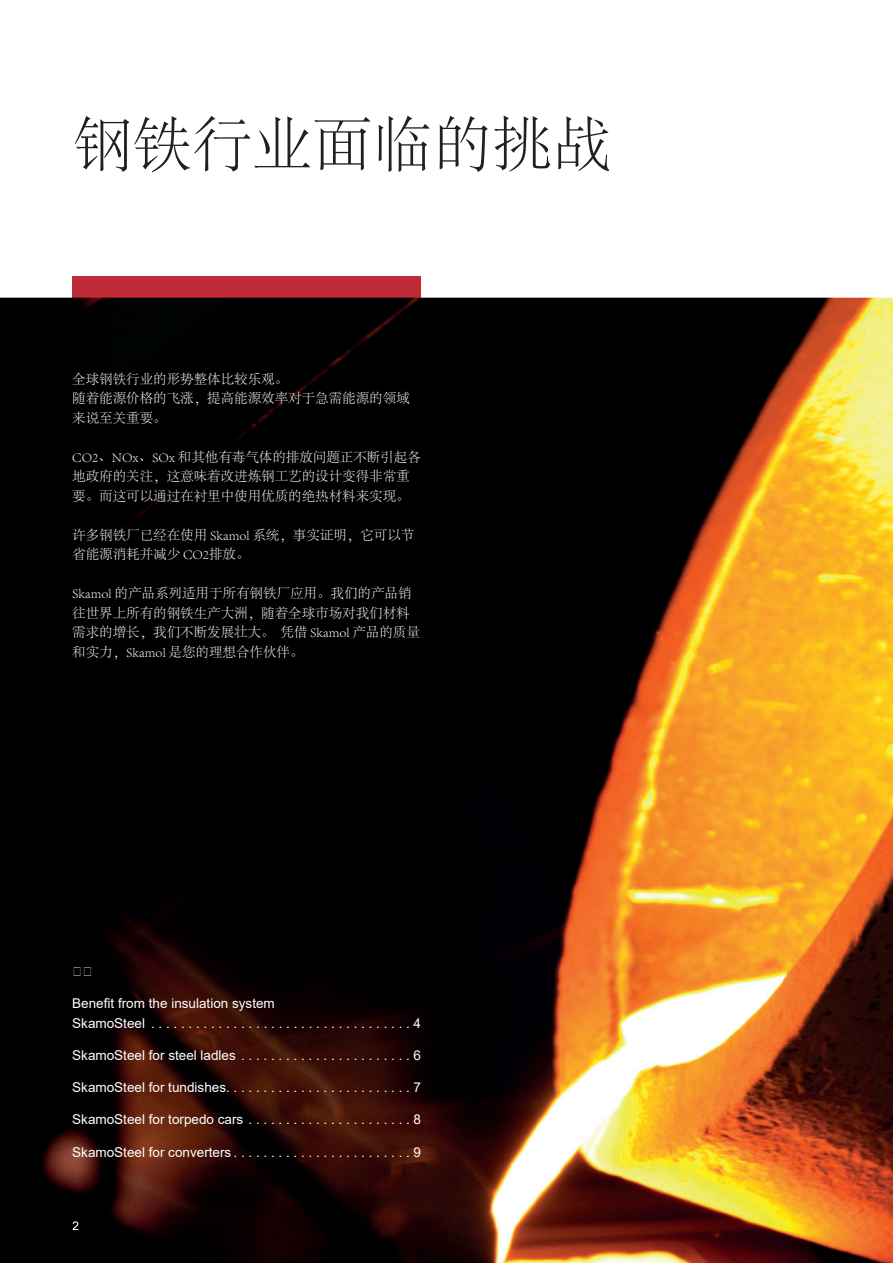
<style>
.page{position:relative;width:893px;height:1263px;background:#fff}
.page>*{position:absolute;margin:0;border:0;box-sizing:border-box;transform-origin:0 0}
.t1{font:300 60px "Adobe Song Std";color:#231f20}
.t2{font:300 13.5px/19.5px "Adobe Song Std";color:#fff}
.t3{font:13.5px/19.5px "Arial";color:#fff}
</style>
<div class="page">
<div style="left:72px;top:276px;width:349px;height:22px;background:#bf2b37"></div>
<img style="left:0;top:298px;width:893px;height:965px">
<svg style="left:73px;top:1221px;width:5px;height:9px"></svg>
<svg style="left:74px;top:967px;width:17px;height:9px"></svg>
<h1 class="t1" style="left:72px;top:112px;width:542px">钢铁行业面临的挑战</h1>
<p class="t2" style="left:72px;top:369px;width:339px">全球钢铁行业的形势整体比较乐观。<br>随着能源价格的飞涨，提高能源效率对于急需能源的领域来说至关重要。</p>
<p class="t2" style="left:72px;top:447px;width:350px">CO2、NOx、SOx 和其他有毒气体的排放问题正不断引起各地政府的关注，这意味着改进炼钢工艺的设计变得非常重要。而这可以通过在衬里中使用优质的绝热材料来实现。</p>
<p class="t2" style="left:72px;top:525px;width:344px">许多钢铁厂已经在使用 Skamol 系统，事实证明，它可以节省能源消耗并减少 CO2排放。</p>
<p class="t2" style="left:72px;top:584px;width:349px">Skamol 的产品系列适用于所有钢铁厂应用。我们的产品销往世界上所有的钢铁生产大洲，随着全球市场对我们材料需求的增长，我们不断发展壮大。 凭借 Skamol 产品的质量和实力，Skamol 是您的理想合作伙伴。</p>
<p class="t3" style="left:72px;top:993px;width:350px">Benefit from the insulation system<br>SkamoSteel . . . . . . . . . . . . . . . . . . . . . . . . . . . . . . . . . . . 4</p>
<p class="t3" style="left:72px;top:1045px;width:350px">SkamoSteel for steel ladles . . . . . . . . . . . . . . . . . . . . . . . 6</p>
<p class="t3" style="left:72px;top:1077px;width:350px">SkamoSteel for tundishes. . . . . . . . . . . . . . . . . . . . . . . . . 7</p>
<p class="t3" style="left:72px;top:1110px;width:350px">SkamoSteel for torpedo cars . . . . . . . . . . . . . . . . . . . . . . 8</p>
<p class="t3" style="left:72px;top:1142px;width:350px">SkamoSteel for converters . . . . . . . . . . . . . . . . . . . . . . . . 9</p>
</div>
